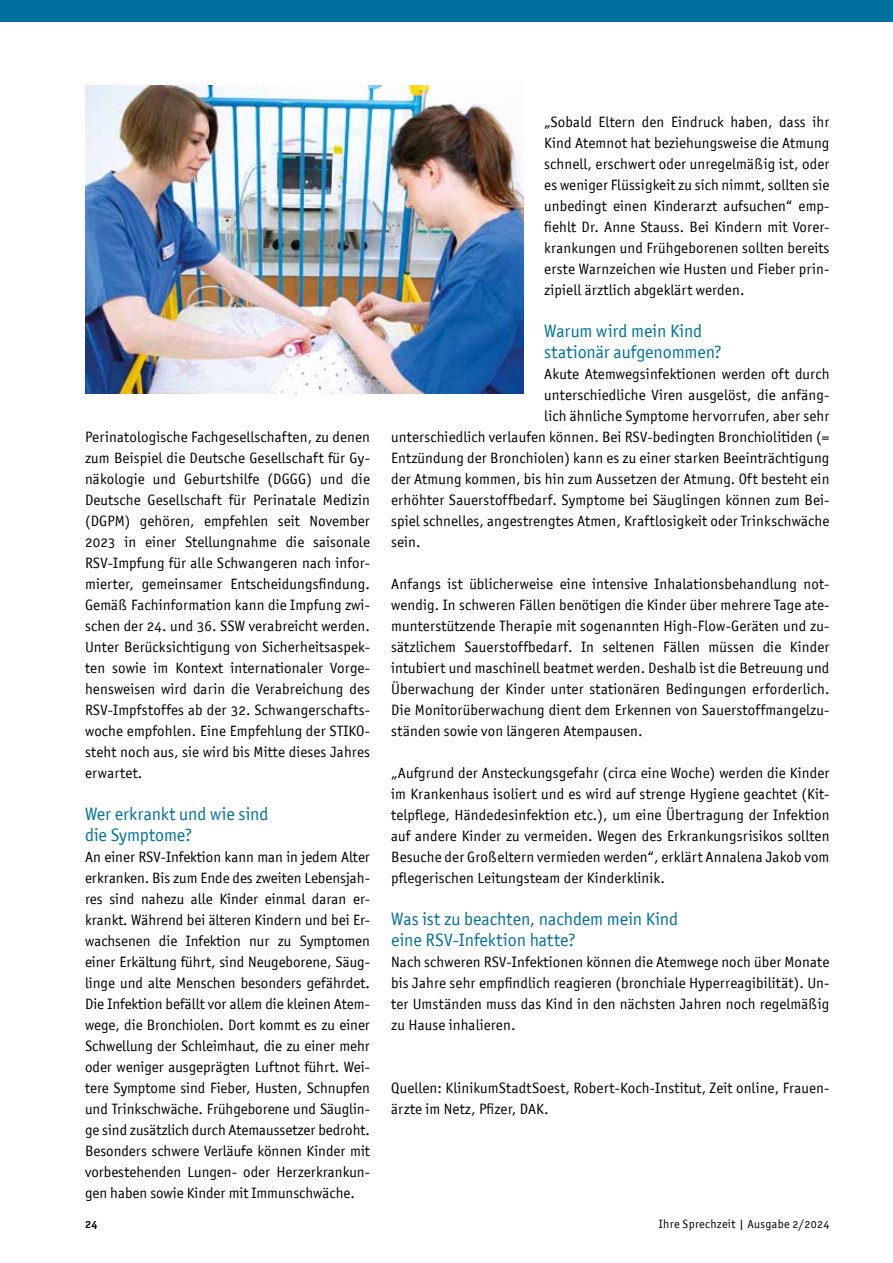
<style>
.page{position:relative;width:893px;height:1263px;background:#fff}
.page>*{position:absolute;margin:0;border:0;box-sizing:border-box;transform-origin:0 0}
.t1{font:18px/21px "Officina Sans ITC Book OS";letter-spacing:-.005em;color:#00709e}
.t2{font:15px/21px "Officina Sans ITC Book OS";letter-spacing:.01em;color:#000;text-align:justify}
.t3{font:12px "Officina Sans ITC Book OS";letter-spacing:.025em;color:#000}
</style>
<div class="page">
<div style="left:0;top:0;width:893px;height:21px;background:#00709e"></div>
<img style="left:85px;top:85px;width:438px;height:308px">
<p class="t2" style="left:85px;top:426px;width:286px">Perinatologische Fachgesellschaften, zu denen zum Beispiel die Deutsche Gesellschaft für Gy&shy;näkologie und Geburtshilfe (DGGG) und die Deutsche Gesellschaft für Perinatale Medizin (DGPM) gehören, empfehlen seit November 2023 in einer Stellungnahme die saisonale RSV-Impfung für alle Schwangeren nach infor&shy;mierter, gemeinsamer Entscheidungsfindung.<br>Gemäß Fachinformation kann die Impfung zwi&shy;schen der 24. und 36. SSW verabreicht werden.<br>Unter Berücksichtigung von Sicherheitsaspek&shy;ten sowie im Kontext internationaler Vorge&shy;hensweisen wird darin die Verabreichung des RSV-Impfstoffes ab der 32. Schwangerschafts&shy;woche empfohlen. Eine Empfehlung der STIKO&shy;steht noch aus, sie wird bis Mitte dieses Jahres erwartet.</p>
<p class="t1" style="left:85px;top:803px;width:185px">Wer erkrankt und wie sind die Symptome?</p>
<p class="t2" style="left:85px;top:846px;width:286px">An einer RSV-Infektion kann man in jedem Alter erkranken. Bis zum Ende des zweiten Lebensjah&shy;res sind nahezu alle Kinder einmal daran er&shy;krankt. Während bei älteren Kindern und bei Er&shy;wachsenen die Infektion nur zu Symptomen einer Erkältung führt, sind Neugeborene, Säug&shy;linge und alte Menschen besonders gefährdet.<br>Die Infektion befällt vor allem die kleinen Atem&shy;wege, die Bronchiolen. Dort kommt es zu einer Schwellung der Schleimhaut, die zu einer mehr oder weniger ausgeprägten Luftnot führt. Wei&shy;tere Symptome sind Fieber, Husten, Schnupfen und Trinkschwäche. Frühgeborene und Säuglin&shy;ge sind zusätzlich durch Atemaussetzer bedroht.<br>Besonders schwere Verläufe können Kinder mit vorbestehenden Lungen- oder Herzerkrankun&shy;gen haben sowie Kinder mit Immunschwäche.</p>
<p class="t2" style="left:544px;top:111px;width:287px">„Sobald Eltern den Eindruck haben, dass ihr Kind Atemnot hat beziehungsweise die Atmung schnell, erschwert oder unregelmäßig ist, oder es weniger Flüssigkeit zu sich nimmt, sollten sie unbedingt einen Kinderarzt aufsuchen“ emp&shy;fiehlt Dr. Anne Stauss. Bei Kindern mit Vorer&shy;krankungen und Frühgeborenen sollten bereits erste Warnzeichen wie Husten und Fieber prin&shy;zipiell ärztlich abgeklärt werden.</p>
<p class="t1" style="left:544px;top:320px;width:179px">Warum wird mein Kind stationär aufgenommen?</p>
<p class="t2" style="left:544px;top:363px;width:287px">Akute Atemwegsinfektionen werden oft durch</p>
<p class="t2" style="left:544px;top:384px;width:287px">unterschiedliche Viren ausgelöst, die anfäng-</p>
<p class="t2" style="left:544px;top:405px;width:287px">lich ähnliche Symptome hervorrufen, aber sehr</p>
<p class="t2" style="left:391px;top:426px;width:440px">unterschiedlich verlaufen können. Bei RSV-bedingten Bronchiolitiden (=</p>
<p class="t2" style="left:391px;top:447px;width:440px">Entzündung der Bronchiolen) kann es zu einer starken Beeinträchtigung</p>
<p class="t2" style="left:391px;top:468px;width:440px">der Atmung kommen, bis hin zum Aussetzen der Atmung. Oft besteht ein</p>
<p class="t2" style="left:391px;top:489px;width:440px">erhöhter Sauerstoffbedarf. Symptome bei Säuglingen können zum Bei-</p>
<p class="t2" style="left:391px;top:510px;width:440px">spiel schnelles, angestrengtes Atmen, Kraftlosigkeit oder Trinkschwäche</p>
<p class="t2" style="left:391px;top:531px;width:31px">sein.</p>
<p class="t2" style="left:391px;top:573px;width:440px">Anfangs ist üblicherweise eine intensive Inhalationsbehandlung not&shy;wendig. In schweren Fällen benötigen die Kinder über mehrere Tage ate&shy;munterstützende Therapie mit sogenannten High-Flow-Geräten und zu&shy;sätzlichem Sauerstoffbedarf. In seltenen Fällen müssen die Kinder intubiert und maschinell beatmet werden. Deshalb ist die Betreuung und Überwachung der Kinder unter stationären Bedingungen erforderlich.<br>Die Monitorüberwachung dient dem Erkennen von Sauerstoffmangelzu&shy;ständen sowie von längeren Atempausen.</p>
<p class="t2" style="left:391px;top:762px;width:440px">„Aufgrund der Ansteckungsgefahr (circa eine Woche) werden die Kinder im Krankenhaus isoliert und es wird auf strenge Hygiene geachtet (Kit&shy;telpflege, Händedesinfektion etc.), um eine Übertragung der Infektion auf andere Kinder zu vermeiden. Wegen des Erkrankungsrisikos sollten Besuche der Großeltern vermieden werden“, erklärt Annalena Jakob vom pflegerischen Leitungsteam der Kinderklinik.</p>
<p class="t1" style="left:391px;top:908px;width:288px">Was ist zu beachten, nachdem mein Kind eine RSV-Infektion hatte?</p>
<p class="t2" style="left:391px;top:951px;width:440px">Nach schweren RSV-Infektionen können die Atemwege noch über Monate bis Jahre sehr empfindlich reagieren (bronchiale Hyperreagibilität). Un&shy;ter Umständen muss das Kind in den nächsten Jahren noch regelmäßig zu Hause inhalieren.</p>
<p class="t2" style="left:391px;top:1077px;width:440px">Quellen: KlinikumStadtSoest, Robert-Koch-Institut, Zeit online, Frauen&shy;ärzte im Netz, Pfizer, DAK.</p>
<p class="t3" style="left:85px;top:1217px;width:14px">24</p>
<p class="t3" style="left:659px;top:1217px;width:172px">Ihre Sprechzeit | Ausgabe 2/2024</p>
</div>
